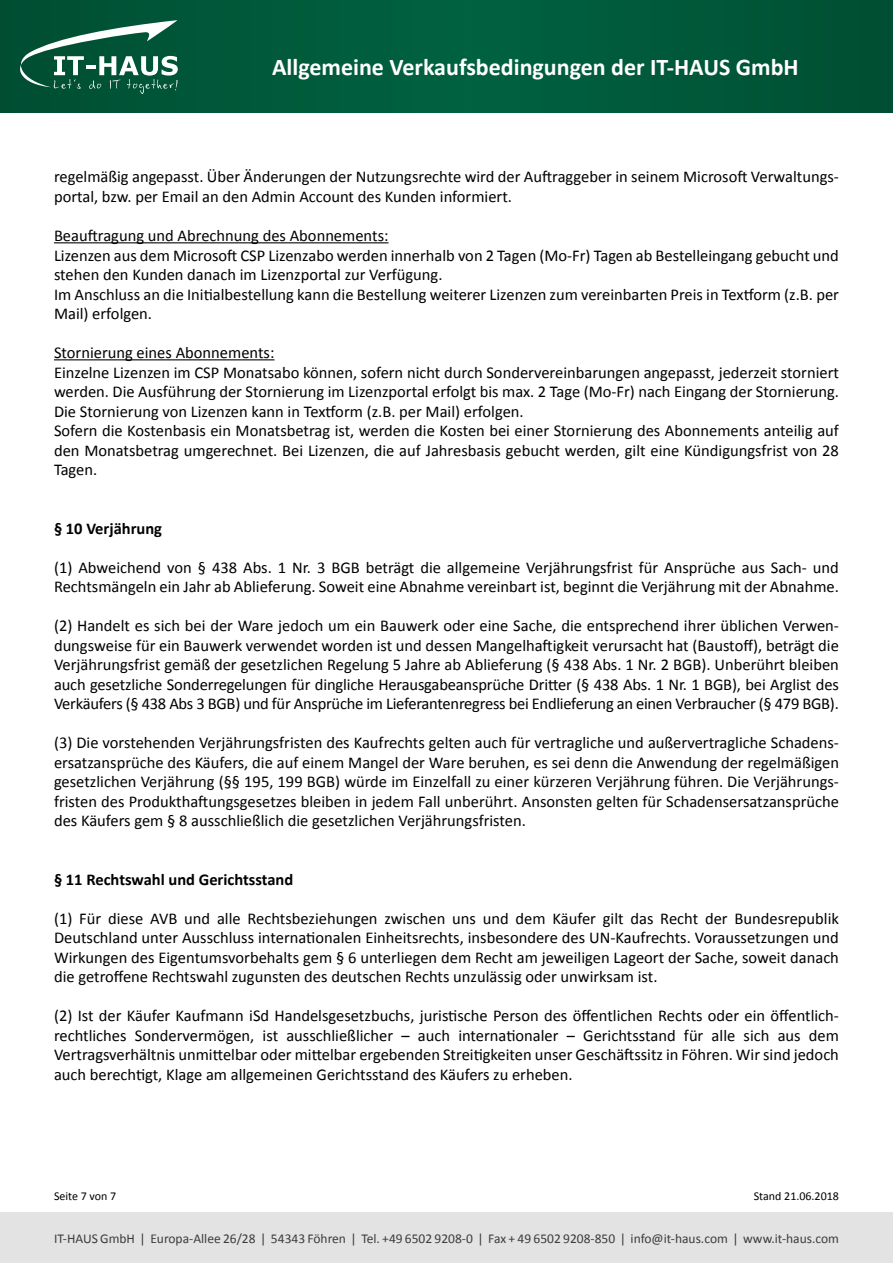
<style>
.page{position:relative;width:893px;height:1263px;background:#fff}
.page>*{position:absolute;margin:0;border:0;box-sizing:border-box;transform-origin:0 0}
.t1{font:700 24px "Calibri";color:#fff}
.t2{font:16.5px/19.5px "Calibri";color:#000}
.t3{font:700 16.5px "Calibri";color:#000}
.t4{font:13.5px "Calibri";color:#3c3c3b}
.t5{font:12px "Calibri";color:#000}
</style>
<div class="page">
<div style="left:0;top:0;width:893px;height:113px;background:#00593b"></div>
<svg style="left:20px;top:20px;width:158px;height:74px"></svg>
<div style="left:0;top:1212px;width:893px;height:51px;background:#e3e3e3"></div>
<hr style="left:54px;top:242px;width:335px;height:1px;background:#000">
<hr style="left:54px;top:359px;width:220px;height:1px;background:#000">
<h1 class="t1" style="left:272px;top:52px;width:528px">Allgemeine Verkaufsbedingungen der IT-HAUS GmbH</h1>
<p class="t2" style="left:54px;top:167px;width:786px">regelmäßig angepasst. Über Änderungen der Nutzungsrechte wird der Auftraggeber in seinem Microsoft Verwaltungs&shy;portal, bzw. per Email an den Admin Account des Kunden informiert.</p>
<p class="t2" style="left:54px;top:226px;width:786px">Beauftragung und Abrechnung des Abonnements:<br>Lizenzen aus dem Microsoft CSP Lizenzabo werden innerhalb von 2 Tagen (Mo-Fr) Tagen ab Bestelleingang gebucht und stehen den Kunden danach im Lizenzportal zur Verfügung.<br>Im Anschluss an die Initialbestellung kann die Bestellung weiterer Lizenzen zum vereinbarten Preis in Textform (z.B. per Mail) erfolgen.</p>
<p class="t2" style="left:54px;top:343px;width:786px">Stornierung eines Abonnements:<br>Einzelne Lizenzen im CSP Monatsabo können, sofern nicht durch Sondervereinbarungen angepasst, jederzeit storniert werden. Die Ausführung der Stornierung im Lizenzportal erfolgt bis max. 2 Tage (Mo-Fr) nach Eingang der Stornierung.<br>Die Stornierung von Lizenzen kann in Textform (z.B. per Mail) erfolgen.<br>Sofern die Kostenbasis ein Monatsbetrag ist, werden die Kosten bei einer Stornierung des Abonnements anteilig auf den Monatsbetrag umgerechnet. Bei Lizenzen, die auf Jahresbasis gebucht werden, gilt eine Kündigungsfrist von 28<br>Tagen.</p>
<p class="t3" style="left:54px;top:517px;width:110px">§ 10 Verjährung</p>
<p class="t2" style="left:54px;top:557px;width:786px">(1) Abweichend von § 438 Abs. 1 Nr. 3 BGB beträgt die allgemeine Verjährungsfrist für Ansprüche aus Sach- und<br>Rechtsmängeln ein Jahr ab Ablieferung. Soweit eine Abnahme vereinbart ist, beginnt die Verjährung mit der Abnahme.</p>
<p class="t2" style="left:54px;top:616px;width:786px;text-align:justify">(2) Handelt es sich bei der Ware jedoch um ein Bauwerk oder eine Sache, die entsprechend ihrer üblichen Verwen&shy;dungsweise für ein Bauwerk verwendet worden ist und dessen Mangelhaftigkeit verursacht hat (Baustoff), beträgt die Verjährungsfrist gemäß der gesetzlichen Regelung 5 Jahre ab Ablieferung (§ 438 Abs. 1 Nr. 2 BGB). Unberührt bleiben auch gesetzliche Sonderregelungen für dingliche Herausgabeansprüche Dritter (§ 438 Abs. 1 Nr. 1 BGB), bei Arglist des Verkäufers (§ 438 Abs 3 BGB) und für Ansprüche im Lieferantenregress bei Endlieferung an einen Verbraucher (§ 479 BGB).</p>
<p class="t2" style="left:54px;top:733px;width:786px;text-align:justify">(3) Die vorstehenden Verjährungsfristen des Kaufrechts gelten auch für vertragliche und außervertragliche Schadens&shy;ersatzansprüche des Käufers, die auf einem Mangel der Ware beruhen, es sei denn die Anwendung der regelmäßigen gesetzlichen Verjährung (§§ 195, 199 BGB) würde im Einzelfall zu einer kürzeren Verjährung führen. Die Verjährungs&shy;fristen des Produkthaftungsgesetzes bleiben in jedem Fall unberührt. Ansonsten gelten für Schadensersatzansprüche des Käufers gem § 8 ausschließlich die gesetzlichen Verjährungsfristen.</p>
<p class="t3" style="left:54px;top:869px;width:241px">§ 11 Rechtswahl und Gerichtsstand</p>
<p class="t2" style="left:54px;top:908px;width:786px;text-align:justify">(1) Für diese AVB und alle Rechtsbeziehungen zwischen uns und dem Käufer gilt das Recht der Bundesrepublik Deutschland unter Ausschluss internationalen Einheitsrechts, insbesondere des UN-Kaufrechts. Voraussetzungen und Wirkungen des Eigentumsvorbehalts gem § 6 unterliegen dem Recht am jeweiligen Lageort der Sache, soweit danach die getroffene Rechtswahl zugunsten des deutschen Rechts unzulässig oder unwirksam ist.</p>
<p class="t2" style="left:54px;top:1006px;width:786px;text-align:justify">(2) Ist der Käufer Kaufmann iSd Handelsgesetzbuchs, juristische Person des öffentlichen Rechts oder ein öffentlich&shy;rechtliches Sondervermögen, ist ausschließlicher – auch internationaler – Gerichtsstand für alle sich aus dem Vertragsverhältnis unmittelbar oder mittelbar ergebenden Streitigkeiten unser Geschäftssitz in Föhren. Wir sind jedoch auch berechtigt, Klage am allgemeinen Gerichtsstand des Käufers zu erheben.</p>
<p class="t5" style="left:54px;top:1188px;width:64px">Seite 7 von 7</p>
<p class="t5" style="left:754px;top:1188px;width:87px">Stand 21.06.2018</p>
<p class="t4" style="left:54px;top:1230px;width:786px">IT-HAUS GmbH | Europa-Allee 26/28 | 54343 Föhren | Tel. +49 6502 9208-0 | Fax + 49 6502 9208-850 | info@it-haus.com | www.it-haus.com</p>
</div>
